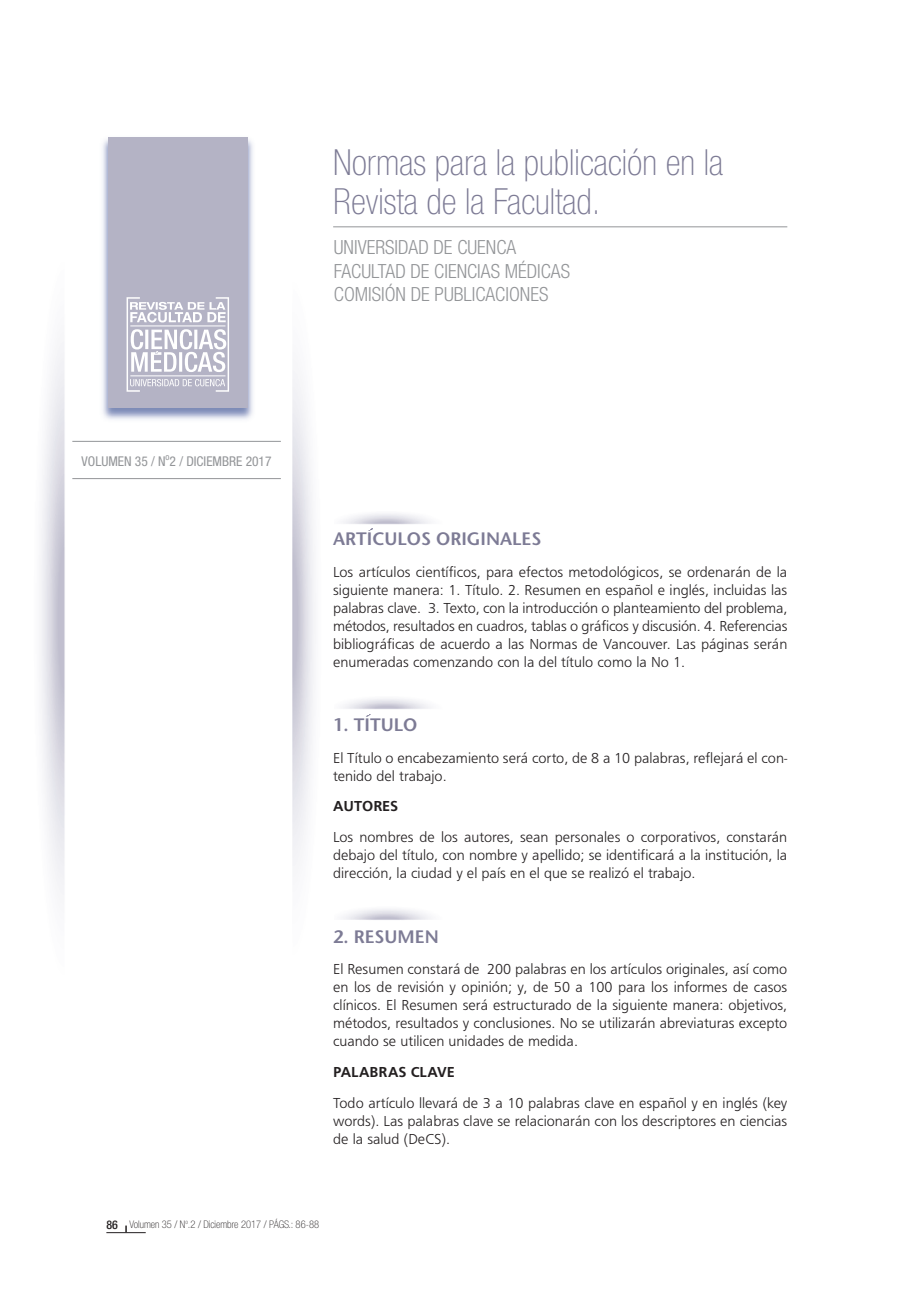
<style>
.page{position:relative;width:915px;height:1306px;background:#fff}
.page>*{position:absolute;margin:0;border:0;box-sizing:border-box;transform-origin:0 0}
.t1{font:100 condensed 36px/39px "Helvetica Neue LT Std";color:#7d7b95}
.t2{font:300 condensed 19.5px/23.4px "Helvetica Neue LT Std";color:#939598}
.t3{font:600 18px "Stone Sans";color:#7d7b95}
.t4{font:15px/18px "Frugal Sans Light DTC";color:#231f20;text-align:justify}
.t5{font:15px "Frugal Sans Bold DTC";color:#231f20}
.t6{font:condensed 13.5px "Helvetica Neue LT Std";color:#939598}
.t7{font:500 condensed 12px "Helvetica Neue LT Std";color:#231f20}
.t8{font:100 condensed 10.5px "Helvetica Neue LT Std";color:#231f20}
</style>
<div class="page">
<img style="left:41px;top:342px;width:42px;height:553px">
<img style="left:271px;top:371px;width:43px;height:495px">
<img style="left:102px;top:137px;width:151px;height:283px">
<div style="left:108px;top:137px;width:139px;height:270px;background:#b4b3c5"></div>
<hr style="left:72px;top:441px;width:209px;height:1px;background:#939598">
<hr style="left:333px;top:226px;width:454px;height:1px;background:#939598">
<hr style="left:72px;top:478px;width:209px;height:1px;background:#939598">
<svg style="left:126px;top:297px;width:103px;height:95px"></svg>
<hr style="left:130px;top:325px;width:95px;height:1px;background:#fff">
<hr style="left:130px;top:375px;width:95px;height:1px;background:#fff">
<hr style="left:106px;top:1232px;width:40px;height:1px;background:#231f20">
<svg style="left:125px;top:1225px;width:2px;height:7px"></svg>
<h1 class="t1" style="left:333px;top:145px;width:391px">Normas para la publicación en la<br>Revista de la Facultad.</h1>
<h2 class="t2" style="left:334px;top:237px;width:238px">UNIVERSIDAD DE CUENCA<br>FACULTAD DE CIENCIAS MÉDICAS<br>COMISIÓN DE PUBLICACIONES</h2>
<p class="t6" style="left:82px;top:456px;width:191px">VOLUMEN 35 / N<sup>o</sup>2 / DICIEMBRE 2017</p>
<p class="t3" style="left:333px;top:532px;width:210px">ARTÍCULOS ORIGINALES</p>
<p class="t4" style="left:333px;top:562px;width:455px">Los artículos científicos, para efectos metodológicos, se ordenarán de la siguiente manera: 1. Título. 2. Resumen en español e inglés, incluidas las palabras clave. 3. Texto, con la introducción o planteamiento del problema, métodos, resultados en cuadros, tablas o gráficos y discusión. 4. Referencias bibliográficas de acuerdo a las Normas de Vancouver. Las páginas serán enumeradas comenzando con la del título como la No 1.</p>
<p class="t3" style="left:333px;top:718px;width:86px">1. TÍTULO</p>
<p class="t4" style="left:333px;top:748px;width:455px">El Título o encabezamiento será corto, de 8 a 10 palabras, reflejará el con&shy;tenido del trabajo.</p>
<p class="t5" style="left:333px;top:797px;width:67px">AUTORES</p>
<p class="t4" style="left:333px;top:828px;width:455px">Los nombres de los autores, sean personales o corporativos, constarán debajo del título, con nombre y apellido; se identificará a la institución, la dirección, la ciudad y el país en el que se realizó el trabajo.</p>
<p class="t3" style="left:333px;top:929px;width:107px">2. RESUMEN</p>
<p class="t4" style="left:333px;top:959px;width:455px">El Resumen constará de 200 palabras en los artículos originales, así como en los de revisión y opinión; y, de 50 a 100 para los informes de casos clínicos. El Resumen será estructurado de la siguiente manera: objetivos, métodos, resultados y conclusiones. No se utilizarán abreviaturas excepto cuando se utilicen unidades de medida.</p>
<p class="t5" style="left:333px;top:1062px;width:123px">PALABRAS CLAVE</p>
<p class="t4" style="left:333px;top:1093px;width:455px">Todo artículo llevará de 3 a 10 palabras clave en español y en inglés (key words). Las palabras clave se relacionarán con los descriptores en ciencias de la salud (DeCS).</p>
<p class="t7" style="left:106px;top:1220px;width:13px">86</p>
<p class="t8" style="left:129px;top:1220px;width:191px">Volumen 35 / N<sup>o</sup>.2 / Diciembre 2017 / PÁGS.: 86-88</p>
</div>
